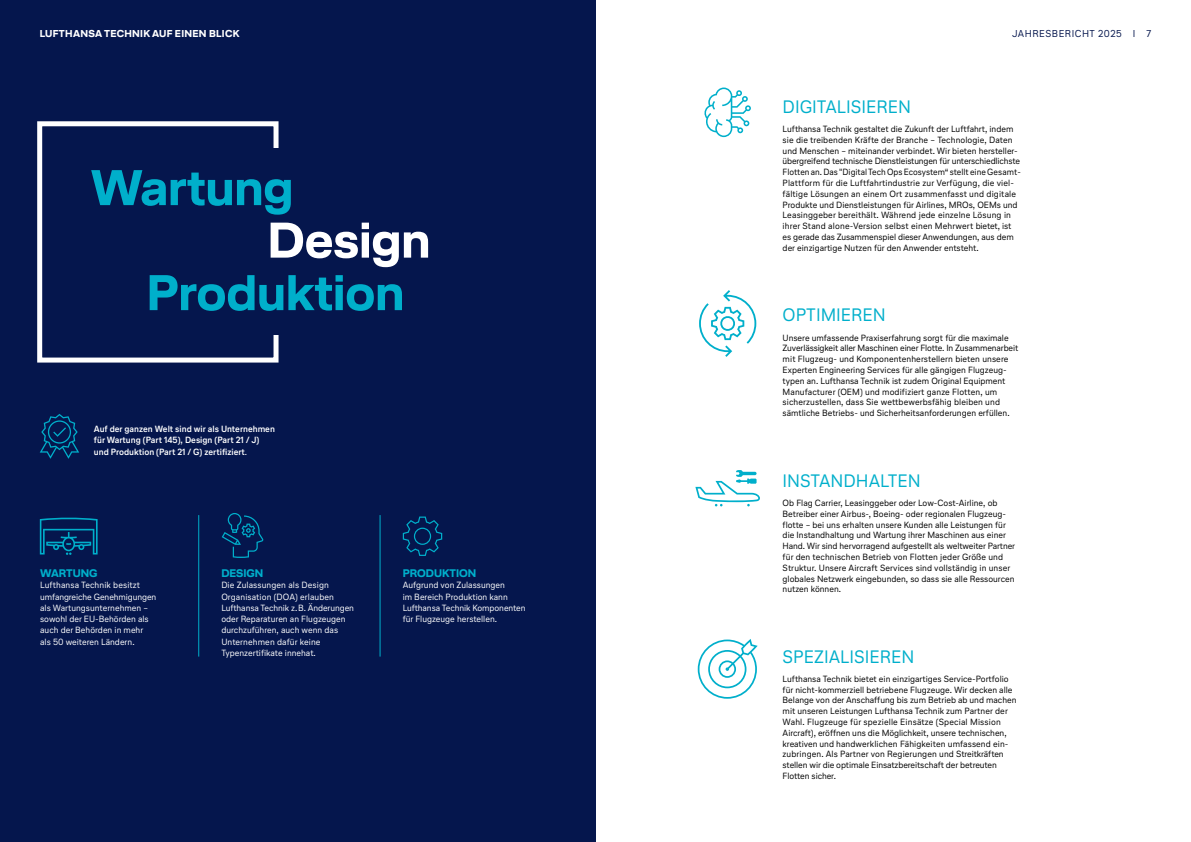
<style>
.page{position:relative;width:1191px;height:842px;background:#fff}
.page>*{position:absolute;margin:0;border:0;box-sizing:border-box;transform-origin:0 0}
.t1{font:700 50px/52.5px "Lufthansa Head";color:#00afcb}
.t2{font:18px "Lufthansa Text";color:#00afcb}
.Copy_9_11_25{font:700 11px "Lufthansa Head";color:#00afcb}
.t3{font:700 10px "Lufthansa Head";letter-spacing:.03em;color:#fff}
.t4{font:10px "Lufthansa Text";letter-spacing:.05em;color:#05164d}
.Copy_9_11_25___GREP_base_template{font:9px/10.8px "Lufthansa Text";color:#000}
.Copy_9_11_25-2{font:9px/11.2px "Lufthansa Text";color:#fff}
.Copy_9_11_25-3{font:700 9px/11.2px "Lufthansa Text";color:#fff}
.s1{color:#fff}
.s2{font-weight:400}
</style>
<div class="page">
<div style="left:0;top:0;width:595px;height:842px;background:#05164d"></div>
<svg style="left:403px;top:516px;width:39px;height:40px"></svg>
<svg style="left:40px;top:414px;width:39px;height:45px"></svg>
<svg style="left:222px;top:513px;width:41px;height:45px"></svg>
<hr style="left:198px;top:515px;width:1px;height:142px;background:#00afcb">
<hr style="left:379px;top:515px;width:1px;height:142px;background:#00afcb">
<div style="left:37px;top:121px;width:241px;height:242px;border:5px solid #fff"></div>
<div style="left:223px;top:149px;width:83px;height:186px;background:#05164d"></div>
<svg style="left:695px;top:470px;width:65px;height:36px"></svg>
<svg style="left:704px;top:88px;width:47px;height:49px"></svg>
<svg style="left:699px;top:290px;width:57px;height:67px"></svg>
<svg style="left:697px;top:639px;width:60px;height:60px"></svg>
<svg style="left:40px;top:517px;width:58px;height:38px"></svg>
<p class="t3" style="left:40px;top:26px;width:201px">LUFTHANSA TECHNIK AUF EINEN BLICK</p>
<p class="t4" style="left:1012px;top:27px;width:141px">JAHRESBERICHT 2025 I 7</p>
<p class="t1" style="left:91px;top:160px;width:204px">Wartung</p>
<p class="t1" style="left:147px;top:213px;width:285px;text-indent:121px"><span class="s1">Design<br></span>Produktion</p>
<p class="Copy_9_11_25-3" style="left:94px;top:423px;width:183px">Auf der ganzen Welt sind wir als Unternehmen für Wartung (Part 145), Design (Part 21 / J) und Produktion (Part 21 / G) zertifiziert<span class="s2">.</span></p>
<p class="Copy_9_11_25" style="left:40px;top:565px;width:59px">WARTUNG</p>
<p class="Copy_9_11_25-2" style="left:40px;top:579px;width:118px">Lufthansa Technik besitzt umfangreiche Genehmigungen als Wartungsunternehmen – sowohl der EU-Behörden als auch der Behörden in mehr<br>als 50 weiteren Ländern.</p>
<p class="Copy_9_11_25" style="left:221px;top:565px;width:44px">DESIGN</p>
<p class="Copy_9_11_25-2" style="left:221px;top:579px;width:134px">Die Zulassungen als Design<br>Organisation (DOA) erlauben<br>Lufthansa Technik z.B. Änderungen oder Reparaturen an Flugzeugen durchzuführen, auch wenn das<br>Unternehmen dafür keine<br>Typenzertifikate innehat.</p>
<p class="Copy_9_11_25" style="left:403px;top:565px;width:75px">PRODUKTION</p>
<p class="Copy_9_11_25-2" style="left:403px;top:579px;width:124px">Aufgrund von Zulassungen<br>im Bereich Produktion kann<br>Lufthansa Technik Komponenten für Flugzeuge herstellen.</p>
<p class="t2" style="left:782px;top:94px;width:130px">DIGITALISIEREN</p>
<p class="Copy_9_11_25___GREP_base_template" style="left:782px;top:123px;width:240px">Lufthansa Technik gestaltet die Zukunft der Luftfahrt, indem sie die treibenden Kräfte der Branche – Technologie, Daten und Menschen – miteinander verbindet. Wir bieten hersteller&shy;übergreifend technische Dienstleistungen für unterschiedlichste Flotten an. Das "Digital Tech Ops Ecosystem“ stellt eine Gesamt-Plattform für die Luftfahrtindustrie zur Verfügung, die viel&shy;fältige Lösungen an einem Ort zusammenfasst und digitale Produkte und Dienstleistungen für Airlines, MROs, OEMs und Leasinggeber bereithält. Während jede einzelne Lösung in ihrer Stand alone-Version selbst einen Mehrwert bietet, ist es gerade das Zusammenspiel dieser Anwendungen, aus dem der einzigartige Nutzen für den Anwender entsteht.</p>
<p class="t2" style="left:782px;top:303px;width:105px">OPTIMIEREN</p>
<p class="Copy_9_11_25___GREP_base_template" style="left:782px;top:332px;width:237px">Unsere umfassende Praxiserfahrung sorgt für die maximale Zuverlässigkeit aller Maschinen einer Flotte. In Zusammenarbeit mit Flugzeug- und Komponentenherstellern bieten unsere Experten Engineering Services für alle gängigen Flugzeug&shy;typen an. Lufthansa Technik ist zudem Original Equipment Manufacturer (OEM) und modifiziert ganze Flotten, um sicherzustellen, dass Sie wettbewerbsfähig bleiben und sämtliche Betriebs- und Sicherheitsanforderungen erfüllen.</p>
<p class="t2" style="left:782px;top:468px;width:140px">INSTANDHALTEN</p>
<p class="Copy_9_11_25___GREP_base_template" style="left:782px;top:497px;width:234px">Ob Flag Carrier, Leasinggeber oder Low-Cost-Airline, ob Betreiber einer Airbus-, Boeing- oder regionalen Flugzeug&shy;flotte – bei uns erhalten unsere Kunden alle Leistungen für die Instandhaltung und Wartung ihrer Maschinen aus einer Hand. Wir sind hervorragend aufgestellt als weltweiter Partner für den technischen Betrieb von Flotten jeder Größe und Struktur. Unsere Aircraft Services sind vollständig in unser globales Netzwerk eingebunden, so dass sie alle Ressourcen nutzen können.</p>
<p class="t2" style="left:782px;top:644px;width:133px">SPEZIALISIEREN</p>
<p class="Copy_9_11_25___GREP_base_template" style="left:782px;top:673px;width:235px">Lufthansa Technik bietet ein einzigartiges Service-Portfolio für nicht-kommerziell betriebene Flugzeuge. Wir decken alle Belange von der Anschaffung bis zum Betrieb ab und machen mit unseren Leistungen Lufthansa Technik zum Partner der Wahl. Flugzeuge für spezielle Einsätze (Special Mission Aircraft), eröffnen uns die Möglichkeit, unsere technischen, kreativen und handwerklichen Fähigkeiten umfassend ein&shy;zubringen. Als Partner von Regierungen und Streitkräften stellen wir die optimale Einsatzbereitschaft der betreuten Flotten sicher.</p>
</div>
